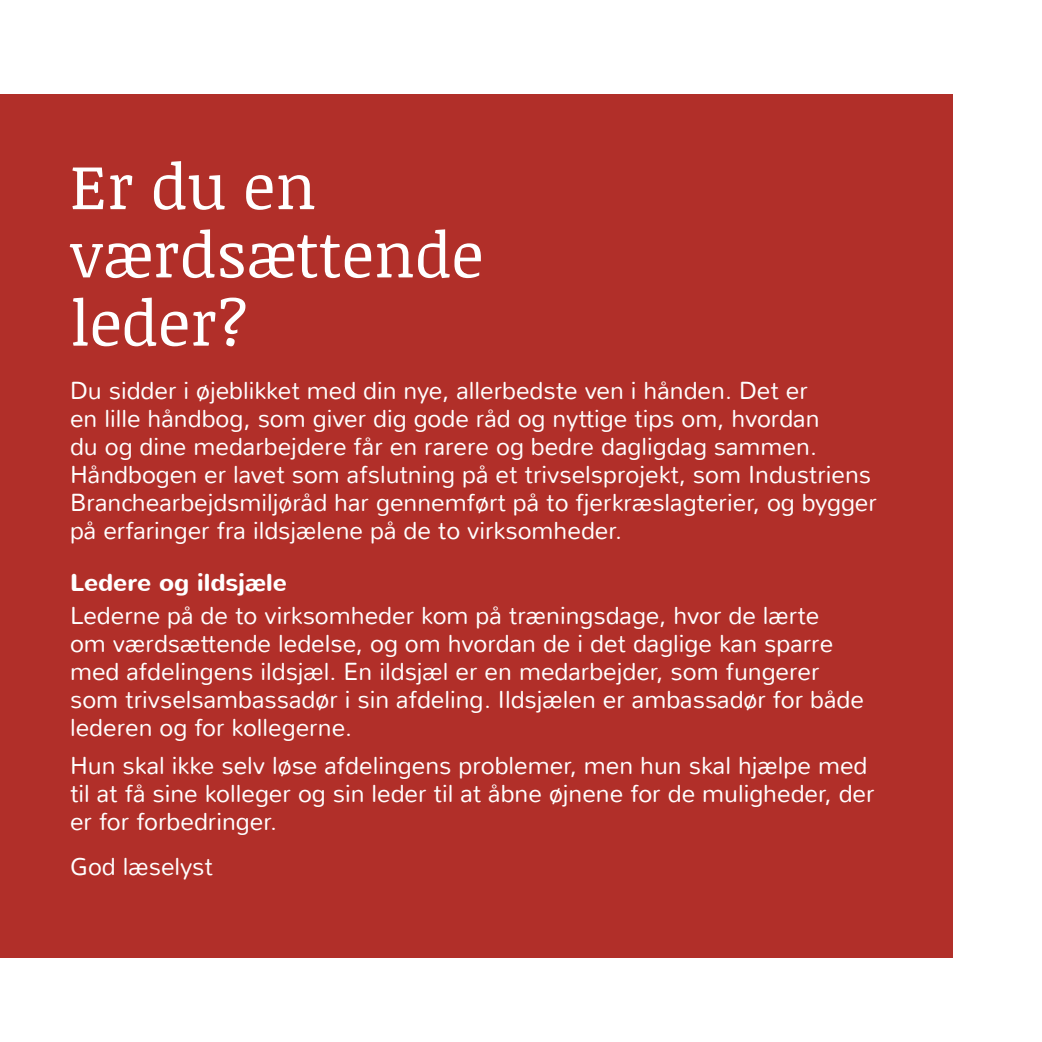
<style>
.page{position:relative;width:1042px;height:1042px;background:#fff}
.page>*{position:absolute;margin:0;border:0;box-sizing:border-box;transform-origin:0 0}
.t1{font:63px/68.2px "Noticia Text";color:#fff}
.t2{font:300 24.5px/28px "Nunito";color:#fff}
.t3{font:700 24.5px "Nunito";color:#fff}
</style>
<div class="page">
<div style="left:0;top:94px;width:952px;height:864px;background:#b12f29"></div>
<h1 class="t1" style="left:70px;top:151px;width:415px">Er du en værdsættende leder?</h1>
<p class="t2" style="left:70px;top:376px;width:808px">Du sidder i øjeblikket med din nye, allerbedste ven i hånden. Det er<br>en lille håndbog, som giver dig gode råd og nyttige tips om, hvordan<br>du og dine medarbejdere får en rarere og bedre dagligdag sammen.<br>Håndbogen er lavet som afslutning på et trivselsprojekt, som Industriens Branchearbejdsmiljøråd har gennemført på to fjerkræslagterier, og bygger på erfaringer fra ildsjælene på de to virksomheder.</p>
<p class="t3" style="left:70px;top:566px;width:218px">Ledere og ildsjæle</p>
<p class="t2" style="left:70px;top:602px;width:795px">Lederne på de to virksomheder kom på træningsdage, hvor de lærte<br>om værdsættende ledelse, og om hvordan de i det daglige kan sparre med afdelingens ildsjæl. En ildsjæl er en medarbejder, som fungerer som trivselsambassadør i sin afdeling. Ildsjælen er ambassadør for både lederen og for kollegerne.</p>
<p class="t2" style="left:70px;top:752px;width:806px">Hun skal ikke selv løse afdelingens problemer, men hun skal hjælpe med til at få sine kolleger og sin leder til at åbne øjnene for de muligheder, der er for forbedringer.</p>
<p class="t2" style="left:70px;top:853px;width:144px">God læselyst</p>
</div>
